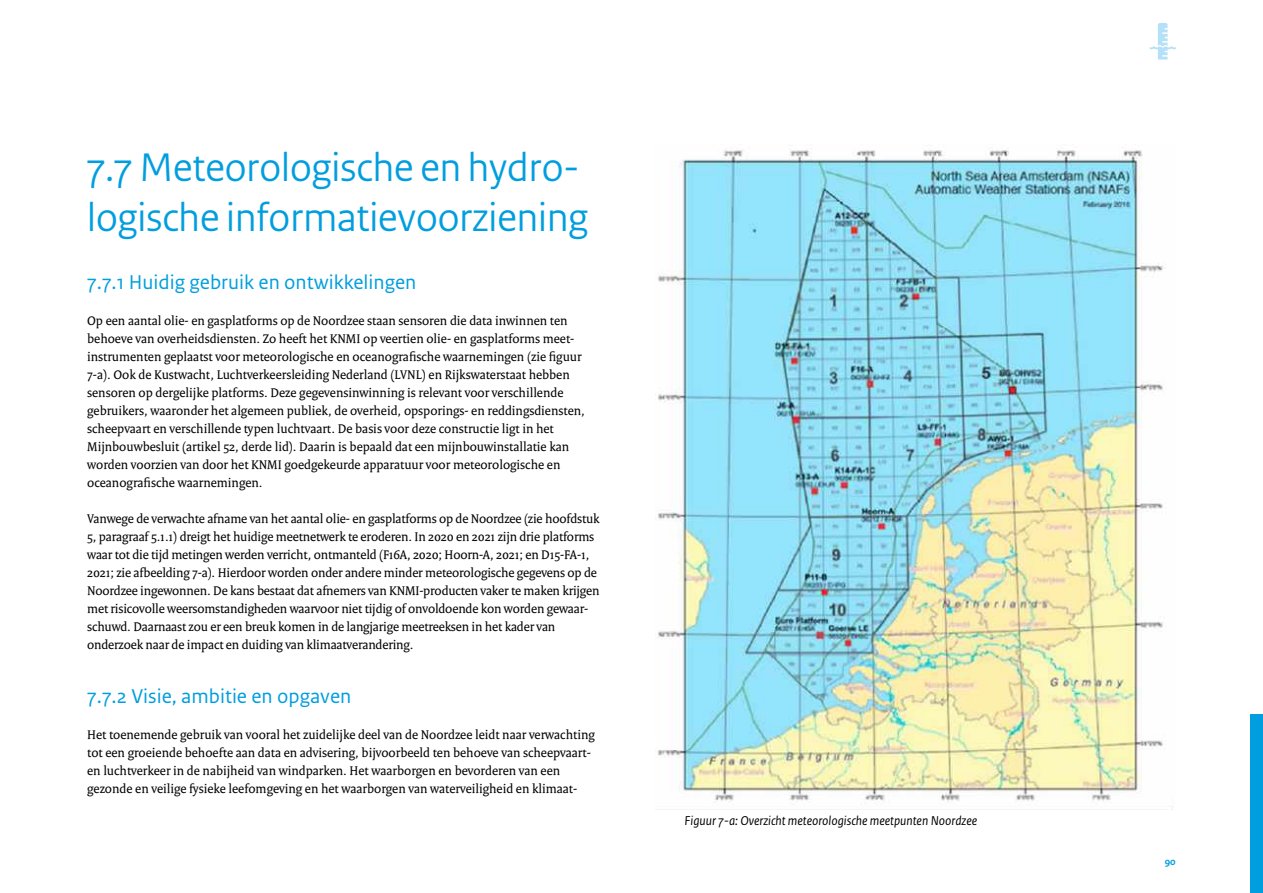
<style>
.page{position:relative;width:1263px;height:893px;background:#fff}
.page>*{position:absolute;margin:0;border:0;box-sizing:border-box;transform-origin:0 0}
.t1{font:42px/50.4px "Rijksoverheid Sans Heading";color:#009ede}
.t2{font:21px "Rijksoverheid Sans Text";color:#009ede}
.t3{font:13.5px/18px "Rijksoverheid Serif";color:#000}
.t4{font:italic 13.5px "Rijksoverheid Sans Text";color:#000}
.t5{font:700 10.5px "Rijksoverheid Sans Text";color:#009ede}
</style>
<div class="page">
<img style="left:657px;top:148px;width:516px;height:662px">
<div style="left:1250px;top:714px;width:13px;height:179px;background:#009ede"></div>
<svg style="left:1149px;top:23px;width:27px;height:37px"></svg>
<h1 class="t1" style="left:87px;top:142px;width:502px">7.7 Meteorologische en hydro&shy;logische informatievoorziening</h1>
<h2 class="t2" style="left:87px;top:270px;width:331px">7.7.1 Huidig gebruik en ontwikkelingen</h2>
<p class="t3" style="left:87px;top:311px;width:499px">Op een aantal olie- en gasplatforms op de Noordzee staan sensoren die data inwinnen ten behoeve van overheidsdiensten. Zo heeft het KNMI op veertien olie- en gasplatforms meet&shy;instrumenten geplaatst voor meteorologische en oceanografische waarnemingen (zie figuur 7-a). Ook de Kustwacht, Luchtverkeersleiding Nederland (LVNL) en Rijkswaterstaat hebben sensoren op dergelijke platforms. Deze gegevensinwinning is relevant voor verschillende gebruikers, waaronder het algemeen publiek, de overheid, opsporings- en reddingsdiensten, scheepvaart en verschillende typen luchtvaart. De basis voor deze constructie ligt in het Mijnbouwbesluit (artikel 52, derde lid). Daarin is bepaald dat een mijnbouwinstallatie kan worden voorzien van door het KNMI goedgekeurde apparatuur voor meteorologische en oceanografische waarnemingen.</p>
<p class="t3" style="left:87px;top:509px;width:514px">Vanwege de verwachte afname van het aantal olie- en gasplatforms op de Noordzee (zie hoofdstuk 5, paragraaf 5.1.1) dreigt het huidige meetnetwerk te eroderen. In 2020 en 2021 zijn drie platforms waar tot die tijd metingen werden verricht, ontmanteld (F16A, 2020; Hoorn-A, 2021; en D15-FA-1, 2021; zie afbeelding 7-a). Hierdoor worden onder andere minder meteorologische gegevens op de Noordzee ingewonnen. De kans bestaat dat afnemers van KNMI-producten vaker te maken krijgen met risicovolle weersomstandigheden waarvoor niet tijdig of onvoldoende kon worden gewaar&shy;schuwd. Daarnaast zou er een breuk komen in de langjarige meetreeksen in het kader van onderzoek naar de impact en duiding van klimaatverandering.</p>
<h2 class="t2" style="left:87px;top:684px;width:266px">7.7.2 Visie, ambitie en opgaven</h2>
<p class="t3" style="left:87px;top:725px;width:509px">Het toenemende gebruik van vooral het zuidelijke deel van de Noordzee leidt naar verwachting tot een groeiende behoefte aan data en advisering, bijvoorbeeld ten behoeve van scheepvaart&shy;en luchtverkeer in de nabijheid van windparken. Het waarborgen en bevorderen van een gezonde en veilige fysieke leefomgeving en het waarborgen van waterveiligheid en klimaat-</p>
<p class="t4" style="left:685px;top:813px;width:294px">Figuur 7-a: Overzicht meteorologische meetpunten Noordzee</p>
<p class="t5" style="left:1165px;top:855px;width:13px">90</p>
</div>
